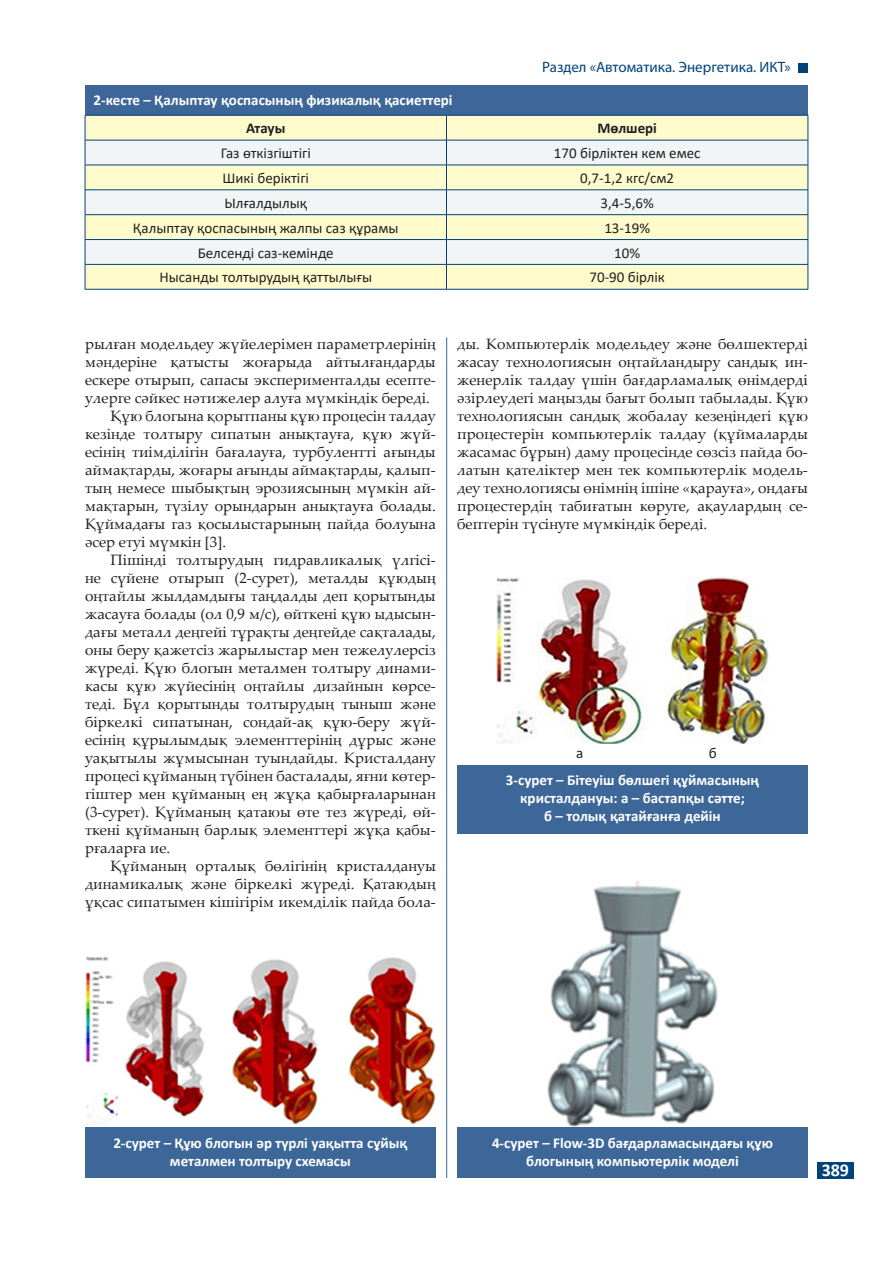
<style>
.page{position:relative;width:893px;height:1263px;background:#fff}
.page>*{position:absolute;margin:0;border:0;box-sizing:border-box;transform-origin:0 0}
.t1{font:700 18px "Calibri";color:#fff}
.ТЕКСТ_Palatino_Linot{font:15px/18px "Palatino Linotype";color:#231f20;text-align:justify}
.Рисунки_Calibri_10pt{font:700 15px/18px "Calibri";color:#fff;text-align:center}
.t2{font:15px "Calibri";color:#231f20}
.Таблица_Calibri_10pt{font:700 15px "Calibri";color:#fff}
.t3{font:15px "Myriad Pro";color:#004279}
.t4{font:700 15px "Calibri";color:#231f20}
</style>
<div class="page">
<div style="left:817px;top:1162px;width:36px;height:16px;background:#004279"></div>
<div style="left:798px;top:63px;width:10px;height:9px;background:#004279"></div>
<hr style="left:446px;top:337px;width:1px;height:841px;background:#3d6799">
<div style="left:85px;top:85px;width:723px;height:32px;background:#3d6799"></div>
<div style="left:86px;top:116px;width:722px;height:173px;background:#fffbcc"></div>
<svg style="left:86px;top:141px;width:722px;height:123px;fill:#f2f5f5"></svg>
<hr style="left:85px;top:115px;width:361px;height:1px;background:#004279">
<hr style="left:446px;top:115px;width:362px;height:1px;background:#004279">
<hr style="left:85px;top:140px;width:361px;height:1px;background:#004279">
<hr style="left:446px;top:140px;width:362px;height:1px;background:#004279">
<hr style="left:85px;top:165px;width:361px;height:1px;background:#004279">
<hr style="left:446px;top:165px;width:362px;height:1px;background:#004279">
<hr style="left:85px;top:190px;width:361px;height:1px;background:#004279">
<hr style="left:446px;top:190px;width:362px;height:1px;background:#004279">
<hr style="left:85px;top:214px;width:361px;height:1px;background:#004279">
<hr style="left:446px;top:214px;width:362px;height:1px;background:#004279">
<hr style="left:85px;top:239px;width:361px;height:1px;background:#004279">
<hr style="left:446px;top:239px;width:362px;height:1px;background:#004279">
<hr style="left:85px;top:264px;width:361px;height:1px;background:#004279">
<svg style="left:85px;top:115px;width:1px;height:174px"></svg>
<hr style="left:446px;top:264px;width:362px;height:1px;background:#004279">
<svg style="left:446px;top:115px;width:1px;height:174px"></svg>
<svg style="left:808px;top:115px;width:1px;height:174px"></svg>
<hr style="left:85px;top:289px;width:361px;height:1px;background:#004279">
<hr style="left:446px;top:289px;width:362px;height:1px;background:#004279">
<div style="left:85px;top:1128px;width:351px;height:50px;background:#3d6799"></div>
<img style="left:85px;top:956px;width:351px;height:168px">
<div style="left:457px;top:1128px;width:351px;height:50px;background:#3d6799"></div>
<img style="left:547px;top:881px;width:171px;height:245px">
<div style="left:457px;top:766px;width:351px;height:68px;background:#3d6799"></div>
<img style="left:496px;top:578px;width:273px;height:165px">
<p class="t3" style="left:542px;top:58px;width:250px">Раздел «Автоматика. Энергетика. ИКТ»</p>
<p class="Таблица_Calibri_10pt" style="left:94px;top:89px;width:361px">2-кесте – Қалыптау қоспасының физикалық қасиеттері</p>
<p class="t4" style="left:246px;top:118px;width:41px">Атауы</p>
<p class="t4" style="left:597px;top:118px;width:61px">Мөлшері</p>
<p class="t2" style="left:221px;top:143px;width:92px">Газ өткізгіштігі</p>
<p class="t2" style="left:554px;top:143px;width:148px">170 бірліктен кем емес</p>
<p class="t2" style="left:222px;top:168px;width:88px">Шикі беріктігі</p>
<p class="t2" style="left:580px;top:168px;width:96px">0,7-1,2 кгс/см2</p>
<p class="t2" style="left:224px;top:192px;width:84px">Ылғалдылық</p>
<p class="t2" style="left:601px;top:192px;width:55px">3,4-5,6%</p>
<p class="t2" style="left:133px;top:217px;width:267px">Қалыптау қоспасының жалпы саз құрамы</p>
<p class="t2" style="left:604px;top:217px;width:47px">13-19%</p>
<p class="t2" style="left:198px;top:242px;width:137px">Белсенді саз-кемінде</p>
<p class="t2" style="left:614px;top:242px;width:27px">10%</p>
<p class="t2" style="left:159px;top:267px;width:214px">Нысанды толтырудың қаттылығы</p>
<p class="t2" style="left:589px;top:267px;width:77px">70-90 бірлік</p>
<p class="ТЕКСТ_Palatino_Linot" style="left:85px;top:334px;width:352px">рылған модельдеу жүйелерімен параметрлерінің мәндеріне қатысты жоғарыда айтылғандарды ескере отырып, сапасы эксперименталды есепте&shy;улерге сәйкес нәтижелер алуға мүмкіндік береді.</p>
<p class="ТЕКСТ_Palatino_Linot" style="left:85px;top:406px;width:352px;text-indent:26px">Құю блогына қорытпаны құю процесін талдау кезінде толтыру сипатын анықтауға, құю жүй&shy;есінің тиімділігін бағалауға, турбулентті ағынды аймақтарды, жоғары ағынды аймақтарды, қалып&shy;тың немесе шыбықтың эрозиясының мүмкін ай&shy;мақтарын, түзілу орындарын анықтауға болады.<br>Құймадағы газ қосылыстарының пайда болуына әсер етуі мүмкін [3].</p>
<p class="ТЕКСТ_Palatino_Linot" style="left:85px;top:550px;width:352px;text-indent:26px">Пішінді толтырудың гидравликалық үлгісі&shy;не сүйене отырып (2-сурет), металды құюдың оңтайлы жылдамдығы таңдалды деп қорытынды жасауға болады (ол 0,9 м/с), өйткені құю ыдысын&shy;дағы металл деңгейі тұрақты деңгейде сақталады, оны беру қажетсіз жарылыстар мен тежелулерсіз жүреді. Құю блогын металмен толтыру динами&shy;касы құю жүйесінің оңтайлы дизайнын көрсе&shy;теді. Бұл қорытынды толтырудың тыныш және біркелкі сипатынан, сондай-ақ құю-беру жүй&shy;есінің құрылымдық элементтерінің дұрыс және уақытылы жұмысынан туындайды. Кристалдану процесі құйманың түбінен басталады, яғни көтер&shy;гіштер мен құйманың ең жұқа қабырғаларынан (3-сурет). Құйманың қатаюы өте тез жүреді, өй&shy;ткені құйманың барлық элементтері жұқа қабы&shy;рғаларға ие.</p>
<p class="ТЕКСТ_Palatino_Linot" style="left:85px;top:856px;width:352px;text-indent:26px">Құйманың орталық бөлігінің кристалдануы динамикалық және біркелкі жүреді. Қатаюдың ұқсас сипатымен кішігірім икемділік пайда бола-</p>
<p class="ТЕКСТ_Palatino_Linot" style="left:457px;top:334px;width:352px">ды. Компьютерлік модельдеу және бөлшектерді жасау технологиясын оңтайландыру сандық ин&shy;женерлік талдау үшін бағдарламалық өнімдерді әзірлеудегі маңызды бағыт болып табылады. Құю технологиясын сандық жобалау кезеңіндегі құю процестерін компьютерлік талдау (құймаларды жасамас бұрын) даму процесінде сөзсіз пайда бо&shy;латын қателіктер мен тек компьютерлік модель&shy;деу технологиясы өнімнің ішіне «қарауға», ондағы процестердің табиғатын көруге, ақаулардың се&shy;бептерін түсінуге мүмкіндік береді.</p>
<p class="t2" style="left:576px;top:743px;width:9px">а</p>
<p class="t2" style="left:709px;top:743px;width:9px">б</p>
<p class="Рисунки_Calibri_10pt" style="left:506px;top:771px;width:255px">3-сурет – Бітеуіш бөлшегі құймасының кристалдануы: а – бастапқы сәтте;<br>б – толық қатайғанға дейін</p>
<p class="Рисунки_Calibri_10pt" style="left:113px;top:1133px;width:296px">2-сурет – Құю блогын әр түрлі уақытта сұйық металмен толтыру схемасы</p>
<p class="Рисунки_Calibri_10pt" style="left:492px;top:1133px;width:283px">4-сурет – Flow-3D бағдарламасындағы құю блогының компьютерлік моделі</p>
<p class="t1" style="left:822px;top:1157px;width:29px">389</p>
</div>
